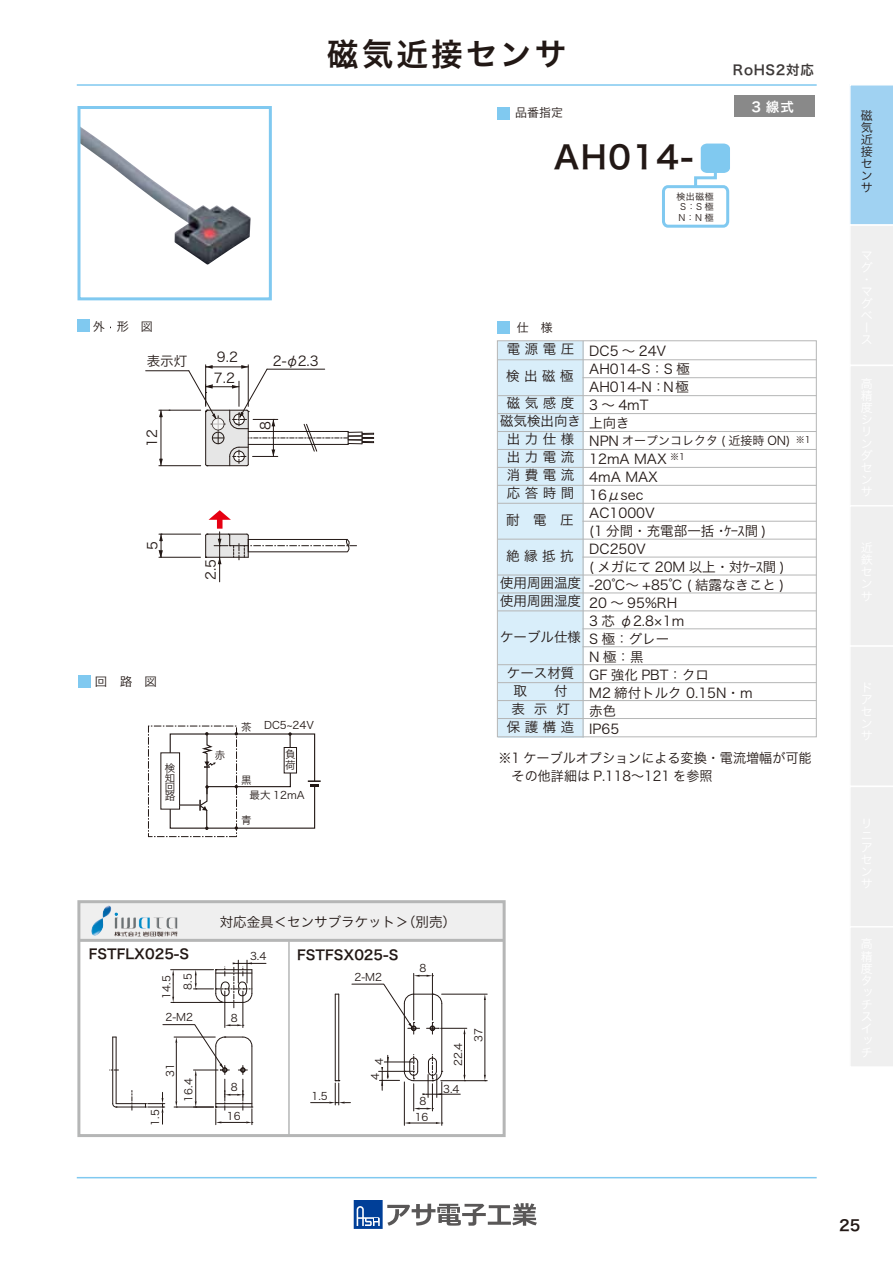
<style>
.page{position:relative;width:893px;height:1263px;background:#fff}
.page>*{position:absolute;margin:0;border:0;box-sizing:border-box;transform-origin:0 0}
.t1{font:31.5px "Hira Kaku Pro W6";letter-spacing:.1em;color:#221815}
.t2{font:15px "Hira Kaku Pro W6";color:#221815}
.t3{font:13.5px/18px "Hira Kaku Pro W3";color:#221815}
.t4{font:13.5px "Hira Kaku Pro W6";color:#221815}
.t5{font:13.5px "Hira Kaku Pro W6";letter-spacing:.05em;color:#3e3a39}
.t6{font:13.5px "Hira Kaku Pro W6";color:#fff}
.t7{font:12px/12px "Hira Kaku Pro W3";color:#221815;text-align:justify}
.t8{font:12px "Hira Kaku Pro W3";color:#221815;scale:1.04 1}
.t9{font:10.5px/9.4px "Hira Kaku Pro W3";color:#221815;text-align:justify}
.t10{font:9px/10.5px "Hira Kaku Pro W3";color:#221815;text-align:justify}
.s1{font-size:13.5px}
</style>
<div class="page">
<div style="left:498px;top:341px;width:85px;height:396px;background:#d9eefa"></div>
<div style="left:80px;top:902px;width:424px;height:38px;background:#efefef"></div>
<div style="left:77px;top:319px;width:12px;height:13px;background:#80c9f0"></div>
<div style="left:498px;top:107px;width:12px;height:12px;background:#80c9f0"></div>
<div style="left:78px;top:675px;width:12px;height:13px;background:#80c9f0"></div>
<div style="left:498px;top:321px;width:12px;height:13px;background:#80c9f0"></div>
<div style="left:662px;top:185px;width:67px;height:43px;border:3px solid #80c9f0;border-radius:5px"></div>
<hr style="left:146px;top:370px;width:43px;height:1px;background:#221815">
<hr style="left:159px;top:465px;width:42px;height:1px;background:#221815">
<hr style="left:159px;top:410px;width:42px;height:1px;background:#221815">
<hr style="left:161px;top:417px;width:1px;height:42px;background:#221815">
<svg style="left:159px;top:459px;width:4px;height:7px"></svg>
<svg style="left:159px;top:410px;width:4px;height:7px"></svg>
<hr style="left:159px;top:557px;width:41px;height:1px;background:#221815">
<hr style="left:159px;top:534px;width:42px;height:1px;background:#221815">
<svg style="left:159px;top:534px;width:4px;height:24px"></svg>
<svg style="left:188px;top:365px;width:186px;height:101px"></svg>
<svg style="left:212px;top:418px;width:12px;height:12px"></svg>
<svg style="left:693px;top:144px;width:37px;height:46px"></svg>
<div style="left:734px;top:96px;width:81px;height:21px;background:#898989"></div>
<img style="left:91px;top:906px;width:17px;height:30px">
<svg style="left:354px;top:1200px;width:183px;height:29px"></svg>
<svg style="left:205px;top:510px;width:152px;height:72px"></svg>
<div style="left:148px;top:726px;width:89px;height:111px;border:1px dashed #221815"></div>
<svg style="left:169px;top:732px;width:152px;height:98px"></svg>
<img style="left:81px;top:127px;width:170px;height:138px">
<hr style="left:171px;top:969px;width:43px;height:1px;background:#221815">
<hr style="left:171px;top:1002px;width:52px;height:1px;background:#221815">
<svg style="left:172px;top:970px;width:2px;height:33px"></svg>
<hr style="left:225px;top:991px;width:1px;height:36px;background:#221815">
<hr style="left:243px;top:991px;width:1px;height:36px;background:#221815">
<hr style="left:236px;top:963px;width:30px;height:1px;background:#221815">
<svg style="left:193px;top:960px;width:60px;height:48px"></svg>
<hr style="left:426px;top:1094px;width:34px;height:1px;background:#221815">
<svg style="left:109px;top:1024px;width:144px;height:101px"></svg>
<hr style="left:338px;top:994px;width:1px;height:87px;background:#221815">
<hr style="left:335px;top:994px;width:1px;height:87px;background:#221815">
<hr style="left:404px;top:1003px;width:1px;height:68px;background:#221815">
<hr style="left:441px;top:1003px;width:1px;height:68px;background:#221815">
<hr style="left:404px;top:1082px;width:1px;height:43px;background:#221815">
<hr style="left:441px;top:1082px;width:1px;height:43px;background:#221815">
<svg style="left:404px;top:1122px;width:39px;height:2px"></svg>
<hr style="left:413px;top:973px;width:1px;height:47px;background:#221815">
<hr style="left:432px;top:973px;width:1px;height:47px;background:#221815">
<svg style="left:414px;top:975px;width:19px;height:2px"></svg>
<hr style="left:442px;top:994px;width:45px;height:1px;background:#221815">
<hr style="left:441px;top:1080px;width:46px;height:1px;background:#221815">
<hr style="left:485px;top:1000px;width:1px;height:75px;background:#221815">
<svg style="left:484px;top:994px;width:2px;height:6px"></svg>
<hr style="left:464px;top:1034px;width:1px;height:41px;background:#221815">
<svg style="left:379px;top:1054px;width:64px;height:57px"></svg>
<svg style="left:311px;top:1080px;width:39px;height:25px"></svg>
<svg style="left:351px;top:984px;width:116px;height:50px"></svg>
<hr style="left:77px;top:84px;width:740px;height:2px;background:#80c9f0">
<hr style="left:77px;top:1177px;width:740px;height:1px;background:#80c9f0">
<hr style="left:497px;top:359px;width:319px;height:1px;background:#b5b6b6">
<hr style="left:582px;top:377px;width:234px;height:1px;background:#b5b6b6">
<hr style="left:498px;top:395px;width:318px;height:1px;background:#b5b6b6">
<hr style="left:497px;top:413px;width:319px;height:1px;background:#b5b6b6">
<hr style="left:497px;top:431px;width:319px;height:1px;background:#b5b6b6">
<hr style="left:497px;top:449px;width:319px;height:1px;background:#b5b6b6">
<hr style="left:497px;top:467px;width:319px;height:1px;background:#b5b6b6">
<hr style="left:497px;top:485px;width:319px;height:1px;background:#b5b6b6">
<hr style="left:497px;top:503px;width:319px;height:1px;background:#b5b6b6">
<hr style="left:582px;top:557px;width:234px;height:1px;background:#b5b6b6">
<hr style="left:497px;top:575px;width:319px;height:1px;background:#b5b6b6">
<hr style="left:497px;top:593px;width:319px;height:1px;background:#b5b6b6">
<hr style="left:497px;top:611px;width:319px;height:1px;background:#b5b6b6">
<hr style="left:582px;top:628px;width:234px;height:1px;background:#b5b6b6">
<hr style="left:582px;top:646px;width:234px;height:1px;background:#b5b6b6">
<hr style="left:497px;top:664px;width:319px;height:1px;background:#b5b6b6">
<hr style="left:497px;top:682px;width:319px;height:1px;background:#b5b6b6">
<hr style="left:497px;top:700px;width:319px;height:1px;background:#b5b6b6">
<hr style="left:497px;top:718px;width:319px;height:1px;background:#b5b6b6">
<hr style="left:582px;top:521px;width:234px;height:1px;background:#b5b6b6">
<hr style="left:497px;top:539px;width:319px;height:1px;background:#b5b6b6">
<div style="left:497px;top:340px;width:320px;height:397px;border:1px solid #b5b6b6"></div>
<hr style="left:583px;top:341px;width:1px;height:396px;background:#b5b6b6">
<div style="left:77px;top:106px;width:195px;height:194px;border:3px solid #80c9f0"></div>
<div style="left:77px;top:900px;width:429px;height:237px;border:3px solid #b5b6b6"></div>
<hr style="left:78px;top:939px;width:425px;height:3px;background:#b5b6b6">
<hr style="left:288px;top:941px;width:2px;height:195px;background:#b5b6b6">
<svg style="left:850px;top:85px;width:43px;height:981px"></svg>
<h1 class="t1" style="left:327px;top:25px;width:241px">磁気近接センサ</h1>
<p class="t7" style="left:515px;top:106px;width:49px">品番指定</p>
<h1 class="t1" style="left:554px;top:129px;width:141px">AH014-</h1>
<p class="t10" style="left:676px;top:190px;width:39px">検出磁極S：S 極N：N 極</p>
<p class="t5" style="left:733px;top:58px;width:82px">RoHS2対応</p>
<p class="t6" style="left:751px;top:95px;width:44px">3 線式</p>
<p class="t7" style="left:861px;top:109px;width:13px">磁気近接センサ</p>
<p class="t7" style="left:93px;top:320px;width:61px">外　形　図</p>
<p class="t7" style="left:517px;top:321px;width:37px">仕　様</p>
<p class="t3" style="left:507px;top:339px;width:69px">電 源 電 圧</p>
<p class="t3" style="left:147px;top:351px;width:42px">表示灯</p>
<p class="t3" style="left:273px;top:351px;width:47px">2-φ2.3</p>
<p class="t3" style="left:589px;top:341px;width:102px">DC5 ～ 24V<br>AH014-S：S 極<br>AH014-N：Ｎ極<br>3 ～ 4mT<br>上向き</p>
<p class="t7" style="left:589px;top:434px;width:203px"><span class="s1">NPN</span> オープンコレクタ ( 近接時 ON)</p>
<p class="t3" style="left:589px;top:449px;width:197px">12mA MAX<br>4mA MAX<br>16μsec<br>AC1000V<br>(1 分間・充電部一括・ｹｰｽ間 )<br>DC250V<br>( メガにて 20M 以上・対ｹｰｽ間 ) -20℃～ +85℃ ( 結露なきこと )<br>20 ～ 95%RH<br>3 芯 φ2.8×1m<br>S 極：グレー<br>N 極：黒<br>GF 強化 PBT：クロ<br>M2 締付トルク 0.15N・m<br>赤色<br>IP65</p>
<p class="t3" style="left:217px;top:347px;width:22px">9.2</p>
<p class="t3" style="left:506px;top:366px;width:69px">検 出 磁 極</p>
<p class="t3" style="left:214px;top:368px;width:22px">7.2</p>
<p class="t3" style="left:500px;top:393px;width:82px;text-align:center">磁 気 感 度磁気検出向き出 力 仕 様出 力 電 流消 費 電 流応 答 時 間</p>
<p class="t3" style="left:255px;top:430px;width:10px;rotate:-90deg">8</p>
<p class="t3" style="left:142px;top:447px;width:19px;rotate:-90deg">12</p>
<p class="t10" style="left:796px;top:433px;width:16px">※1</p>
<p class="t10" style="left:670px;top:450px;width:16px">※1</p>
<p class="t3" style="left:506px;top:510px;width:69px">耐 電 圧</p>
<p class="t3" style="left:506px;top:546px;width:69px">絶 縁 抵 抗</p>
<p class="t3" style="left:142px;top:550px;width:10px;rotate:-90deg">5</p>
<p class="t3" style="left:201px;top:580px;width:22px;rotate:-90deg">2.5</p>
<p class="t3" style="left:500px;top:573px;width:82px">使用周囲温度使用周囲湿度</p>
<p class="t3" style="left:500px;top:627px;width:82px">ケーブル仕様</p>
<p class="t3" style="left:514px;top:663px;width:62px;text-indent:-7px">ケース材質取</p>
<p class="t8" style="left:95px;top:671px;width:61px">回　路　図</p>
<p class="t3" style="left:554px;top:681px;width:15px">付</p>
<p class="t3" style="left:511px;top:699px;width:60px">表 示 灯</p>
<p class="t3" style="left:507px;top:717px;width:69px">保 護 構 造</p>
<p class="t9" style="left:264px;top:719px;width:51px">DC5~24V</p>
<p class="t9" style="left:241px;top:721px;width:12px">茶</p>
<p class="t9" style="left:165px;top:763px;width:12px">検知回路</p>
<p class="t9" style="left:215px;top:750px;width:12px">赤</p>
<p class="t9" style="left:241px;top:774px;width:12px">黒</p>
<p class="t9" style="left:285px;top:748px;width:11px;line-height:10.5px">負荷</p>
<p class="t9" style="left:250px;top:789px;width:57px">最大 12mA</p>
<p class="t9" style="left:241px;top:814px;width:12px">青</p>
<p class="t3" style="left:498px;top:748px;width:315px">※1 ケーブルオプションによる変換・電流増幅が可能　その他詳細は P.118～121 を参照</p>
<p class="t3" style="left:220px;top:911px;width:238px">対応金具＜センサブラケット＞（別売）</p>
<p class="t4" style="left:89px;top:942px;width:102px">FSTFLX025-S</p>
<p class="t9" style="left:182px;top:990px;width:18px;rotate:-90deg">8.5</p>
<p class="t9" style="left:161px;top:999px;width:25px;rotate:-90deg">14.5</p>
<p class="t9" style="left:250px;top:950px;width:18px">3.4</p>
<p class="t4" style="left:297px;top:942px;width:103px">FSTFSX025-S</p>
<p class="t9" style="left:354px;top:971px;width:29px">2-M2</p>
<p class="t9" style="left:420px;top:962px;width:8px">8</p>
<p class="t9" style="left:165px;top:1012px;width:29px">2-M2</p>
<p class="t9" style="left:231px;top:1012px;width:8px">8</p>
<p class="t9" style="left:165px;top:1077px;width:15px;rotate:-90deg">31</p>
<p class="t9" style="left:150px;top:1126px;width:18px;rotate:-90deg">1.5</p>
<p class="t9" style="left:183px;top:1102px;width:25px;rotate:-90deg">16.4</p>
<p class="t9" style="left:231px;top:1082px;width:8px">8</p>
<p class="t9" style="left:227px;top:1111px;width:15px">16</p>
<p class="t9" style="left:311px;top:1091px;width:18px">1.5</p>
<p class="t9" style="left:372px;top:1080px;width:24px;rotate:-90deg">4 4</p>
<p class="t9" style="left:415px;top:1092px;width:15px;line-height:15.9px;text-align:center">8<br>16</p>
<p class="t9" style="left:453px;top:1066px;width:25px;rotate:-90deg">22.4</p>
<p class="t9" style="left:443px;top:1083px;width:18px">3.4</p>
<p class="t9" style="left:473px;top:1042px;width:15px;rotate:-90deg">37</p>
<p class="t2" style="left:839px;top:1212px;width:23px">25</p>
</div>
